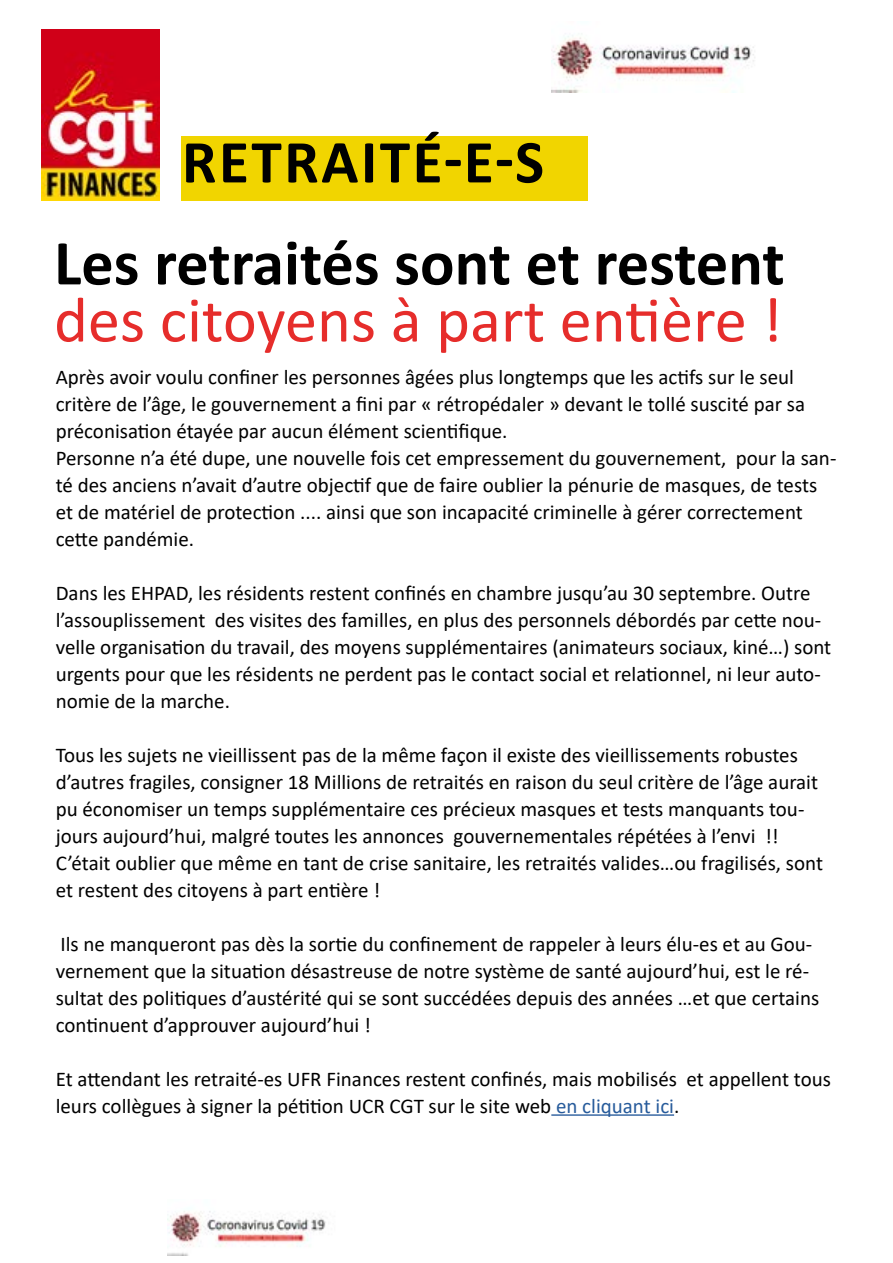
<style>
.page{position:relative;width:893px;height:1263px;background:#fff}
.page>*{position:absolute;margin:0;border:0;box-sizing:border-box;transform-origin:0 0}
.t1{font:700 64.5px "Calibri";letter-spacing:-.005em;color:#000}
.t2{font:64.5px "Calibri";color:#e62d2b}
.t3{font:700 61.5px "Calibri";letter-spacing:.04em;color:#000}
.t4{font:21px/27px "Calibri";color:#000}
.s1{color:#275b9b}
</style>
<div class="page">
<img style="left:167px;top:1211px;width:159px;height:44px">
<img style="left:41px;top:30px;width:119px;height:171px">
<div style="left:181px;top:136px;width:407px;height:65px;background:#f1d500"></div>
<hr style="left:551px;top:1114px;width:123px;height:2px;background:#275b9b">
<img style="left:551px;top:35px;width:204px;height:57px">
<h2 class="t3" style="left:182px;top:119px;width:364px">RETRAITÉ-E-S</h2>
<h1 class="t1" style="left:54px;top:217px;width:732px">Les retraités sont et restent</h1>
<h1 class="t2" style="left:54px;top:275px;width:730px">des citoyens à part entière !</h1>
<p class="t4" style="left:56px;top:363px;width:782px">Après avoir voulu confiner les personnes âgées plus longtemps que les actifs sur le seul critère de l’âge, le gouvernement a fini par « rétropédaler » devant le tollé suscité par sa préconisation étayée par aucun élément scientifique.<br>Personne n’a été dupe, une nouvelle fois cet empressement du gouvernement, pour la san&shy;té des anciens n’avait d’autre objectif que de faire oublier la pénurie de masques, de tests et de matériel de protection .... ainsi que son incapacité criminelle à gérer correctement cette pandémie.</p>
<p class="t4" style="left:56px;top:579px;width:777px">Dans les EHPAD, les résidents restent confinés en chambre jusqu’au 30 septembre. Outre l’assouplissement des visites des familles, en plus des personnels débordés par cette nou&shy;velle organisation du travail, des moyens supplémentaires (animateurs sociaux, kiné…) sont urgents pour que les résidents ne perdent pas le contact social et relationnel, ni leur auto&shy;nomie de la marche.</p>
<p class="t4" style="left:56px;top:741px;width:769px">Tous les sujets ne vieillissent pas de la même façon il existe des vieillissements robustes d’autres fragiles, consigner 18 Millions de retraités en raison du seul critère de l’âge aurait pu économiser un temps supplémentaire ces précieux masques et tests manquants tou&shy;jours aujourd’hui, malgré toutes les annonces gouvernementales répétées à l’envi !!<br>C’était oublier que même en tant de crise sanitaire, les retraités valides…ou fragilisés, sont et restent des citoyens à part entière !</p>
<p class="t4" style="left:56px;top:930px;width:765px">Ils ne manqueront pas dès la sortie du confinement de rappeler à leurs élu-es et au Gou&shy;vernement que la situation désastreuse de notre système de santé aujourd’hui, est le ré&shy;sultat des politiques d’austérité qui se sont succédées depuis des années …et que certains continuent d’approuver aujourd’hui !</p>
<p class="t4" style="left:56px;top:1065px;width:777px">Et attendant les retraité-es UFR Finances restent confinés, mais mobilisés et appellent tous leurs collègues à signer la pétition UCR CGT sur le site web <span class="s1">en cliquant ici</span>.</p>
</div>
